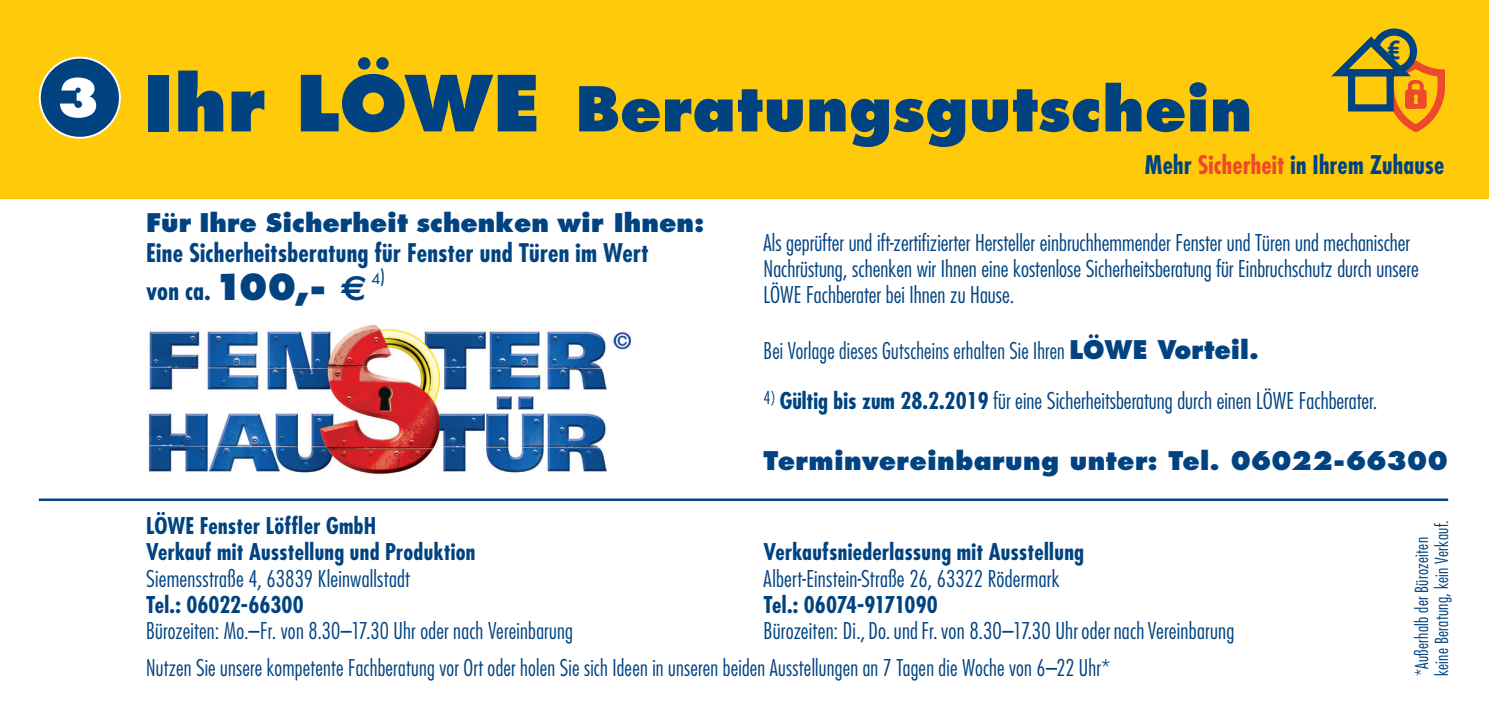
<style>
.page{position:relative;width:1489px;height:702px;background:#fff}
.page>*{position:absolute;margin:0;border:0;box-sizing:border-box;transform-origin:0 0}
.subhead_16_22{font:800 60px "Futura";letter-spacing:.01em;color:#014381}
.subhead_16_22-2{font:800 51.75px "Futura";color:#fff}
.Sub_schmal{font:700 25.75px "Roboto";color:#014381}
.Copy_Brief_10_14{font:700 condensed 25px/30px "Futura";letter-spacing:.01em;color:#014381}
.kleingedrucktes{font:800 25px "Futura";letter-spacing:.015em;color:#014381}
.subhead_16_22-3{font:700 condensed 25px "Futura";letter-spacing:.01em;color:#014381}
.subhead_16_22-4{font:300 condensed 22.5px "Futura";letter-spacing:.01em;color:#014381}
.Copy_Brief_10_14-2{font:300 condensed 22.5px/26.2px "Futura";color:#014381}
.subhead_16_22-5{font:700 condensed 22.5px/26.2px "Futura";letter-spacing:.005em;color:#014381}
.kleingedrucktes-2{font:300 condensed 22.5px "Futura";color:#014381}
.kleingedrucktes-3{font:300 condensed 22.5px "Futura";color:#014381;scale:.95 1}
.subhead_16_22-6{font:700 condensed 22.5px "Futura";letter-spacing:-.025em;color:#014381}
.subhead_16_22-7{font:300 condensed 17.5px/20px "Futura";letter-spacing:.02em;color:#014381}
.Copy_Brief_10_14-3{font:14.5px "Futura";color:#014381}
.s1{font-size:75px}
.s2{font-weight:800;font-stretch:normal}
.s3{font-weight:800;font-stretch:normal;font-size:35px}
.s4{font-family:"Euro Sans";font-stretch:normal;font-size:35px}
.s5{font-size:17.5px}
.s6{color:#ef4828}
.s7{font-weight:800;font-stretch:normal;font-size:25px}
.s8{font-weight:700}
</style>
<div class="page">
<div style="left:0;top:0;width:1488px;height:198px;background:#feca0a"></div>
<div style="left:40px;top:58px;width:80px;height:80px;background:#014381;border-radius:50%"></div>
<div style="left:39px;top:57px;width:82px;height:82px;border:2px solid #fff;border-radius:50%"></div>
<svg style="left:1331px;top:28px;width:113px;height:104px"></svg>
<hr style="left:39px;top:498px;width:1408px;height:3px;background:#014381">
<img style="left:148px;top:324px;width:484px;height:151px">
<p class="subhead_16_22-2" style="left:57px;top:66px;width:45px">3</p>
<p class="subhead_16_22" style="left:144px;top:72px;width:1109px"><span class="s1">Ihr LÖWE</span> Beratungsgutschein</p>
<p class="Sub_schmal" style="left:1386px;top:32px;width:15px">€</p>
<p class="Copy_Brief_10_14" style="left:146px;top:208px;width:559px"><span class="s2">Für Ihre Sicherheit schenken wir Ihnen:<br></span>Eine Sicherheitsberatung für Fenster und Türen im Wert</p>
<p class="Copy_Brief_10_14" style="left:146px;top:275px;width:222px">von ca. <span class="s3">100,-</span> <span class="s4">€</span></p>
<p class="Copy_Brief_10_14-3" style="left:371px;top:268px;width:16px">4<span class="s5">)</span></p>
<p class="subhead_16_22-3" style="left:1144px;top:149px;width:301px">Mehr <span class="s6">Sicherheit</span> in Ihrem Zuhause</p>
<p class="Copy_Brief_10_14-2" style="left:763px;top:229px;width:656px">Als geprüfter und ift-zertifizierter Hersteller einbruchhemmender Fenster und Türen und mechanischer<br>Nachrüstung, schenken wir Ihnen eine kostenlose Sicherheitsberatung für Einbruchschutz durch unsere<br>LÖWE Fachberater bei Ihnen zu Hause.</p>
<p class="kleingedrucktes-3" style="left:763px;top:337px;width:523px">Bei Vorlage dieses Gutscheins erhalten Sie Ihren <span class="s7">LÖWE Vorteil.</span></p>
<p class="kleingedrucktes-2" style="left:763px;top:387px;width:615px"><sup>4)</sup> <span class="s8">Gültig bis zum 28.2.2019</span> für eine Sicherheitsberatung durch einen LÖWE Fachberater.</p>
<p class="kleingedrucktes" style="left:763px;top:444px;width:686px">Terminvereinbarung unter: Tel. 06022-66300</p>
<p class="subhead_16_22-5" style="left:146px;top:512px;width:331px">LÖWE Fenster Löffler GmbH<br>Verkauf mit Ausstellung und Produktion</p>
<p class="subhead_16_22-4" style="left:146px;top:564px;width:265px">Siemensstraße 4, 63839 Kleinwallstadt</p>
<p class="subhead_16_22-5" style="left:146px;top:591px;width:159px">Tel.: 06022-66300</p>
<p class="subhead_16_22-4" style="left:146px;top:616px;width:428px">Bürozeiten: Mo.–Fr. von 8.30–17.30 Uhr oder nach Vereinbarung</p>
<p class="subhead_16_22-5" style="left:763px;top:538px;width:322px">Verkaufsniederlassung mit Ausstellung</p>
<p class="subhead_16_22-4" style="left:763px;top:564px;width:297px">Albert-Einstein-Straße 26, 63322 Rödermark</p>
<p class="subhead_16_22-6" style="left:763px;top:590px;width:176px">Tel.: 06074-9171090</p>
<p class="subhead_16_22-4" style="left:763px;top:616px;width:472px">Bürozeiten: Di., Do. und Fr. von 8.30–17.30 Uhr oder nach Vereinbarung</p>
<p class="subhead_16_22-4" style="left:146px;top:653px;width:965px">Nutzen Sie unsere kompetente Fachberatung vor Ort oder holen Sie sich Ideen in unseren beiden Ausstellungen an 7 Tagen die Woche von 6–22 Uhr*</p>
<p class="subhead_16_22-7" style="left:1411px;top:676px;width:157px;rotate:-90deg">*Außerhalb der Bürozeiten keine Beratung, kein Verkauf.</p>
</div>
